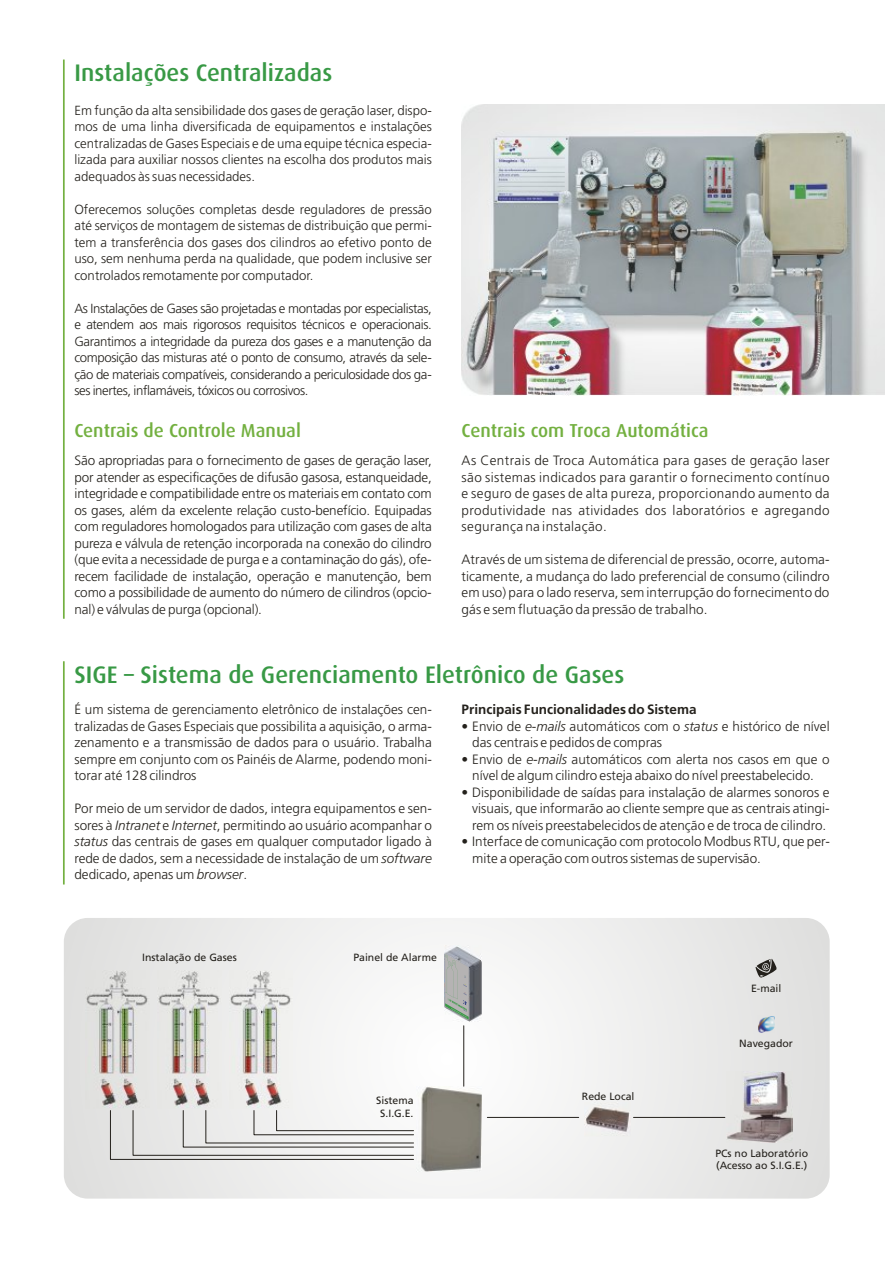
<style>
.page{position:relative;width:885px;height:1263px;background:#fff}
.page>*{position:absolute;margin:0;border:0;box-sizing:border-box;transform-origin:0 0}
.t1{font:500 24px "Dax";color:#389945}
.t2{font:500 18.75px "Dax";color:#73b040}
.t3{font:300 13.5px/16.5px "Frutiger";color:#24211c;text-align:justify}
.t4{font:700 13.5px "Frutiger";color:#24211c}
.t5{font:300 13.2px/16.5px "Frutiger";color:#24211c;text-align:justify}
.t6{font:10.5px/12.5px "Frutiger";color:#24211c;text-align:center}
.s1{font-style:italic}
</style>
<div class="page">
<hr style="left:63px;top:60px;width:2px;height:559px;background:#73b040">
<svg style="left:64px;top:918px;width:765px;height:280px"></svg>
<img style="left:444px;top:945px;width:37px;height:76px">
<svg style="left:445px;top:954px;width:23px;height:65px"></svg>
<img style="left:86px;top:970px;width:63px;height:138px">
<img style="left:726px;top:1071px;width:66px;height:71px">
<img style="left:584px;top:1102px;width:46px;height:34px">
<img style="left:757px;top:1016px;width:17px;height:16px">
<img style="left:417px;top:1086px;width:64px;height:85px">
<img style="left:157px;top:970px;width:64px;height:138px">
<img style="left:229px;top:970px;width:64px;height:138px">
<svg style="left:110px;top:1110px;width:304px;height:50px"></svg>
<hr style="left:463px;top:1026px;width:1px;height:60px;background:#24211c">
<hr style="left:633px;top:1117px;width:91px;height:1px;background:#24211c">
<hr style="left:487px;top:1117px;width:91px;height:1px;background:#24211c">
<svg style="left:755px;top:958px;width:21px;height:20px"></svg>
<hr style="left:63px;top:661px;width:2px;height:223px;background:#73b040">
<img style="left:461px;top:104px;width:423px;height:291px">
<h1 class="t1" style="left:74px;top:63px;width:259px">Instalações Centralizadas</h1>
<p class="t5" style="left:74px;top:103px;width:359px">Em função da alta sensibilidade dos gases de geração laser, dispo&shy;mos de uma linha diversificada de equipamentos e instalações centralizadas de Gases Especiais e de uma equipe técnica especia&shy;lizada para auxiliar nossos clientes na escolha dos produtos mais adequados às suas necessidades.</p>
<p class="t5" style="left:74px;top:202px;width:359px">Oferecemos soluções completas desde reguladores de pressão até serviços de montagem de sistemas de distribuição que permi&shy;tem a transferência dos gases dos cilindros ao efetivo ponto de uso, sem nenhuma perda na qualidade, que podem inclusive ser controlados remotamente por computador.</p>
<p class="t5" style="left:74px;top:301px;width:359px">As Instalações de Gases são projetadas e montadas por especialistas, e atendem aos mais rigorosos requisitos técnicos e operacionais.<br>Garantimos a integridade da pureza dos gases e a manutenção da composição das misturas até o ponto de consumo, através da sele&shy;ção de materiais compatíveis, considerando a periculosidade dos ga&shy;ses inertes, inflamáveis, tóxicos ou corrosivos.</p>
<h2 class="t2" style="left:74px;top:423px;width:228px">Centrais de Controle Manual</h2>
<h2 class="t2" style="left:461px;top:423px;width:248px">Centrais com Troca Automática</h2>
<p class="t3" style="left:74px;top:453px;width:359px">São apropriadas para o fornecimento de gases de geração laser, por atender as especificações de difusão gasosa, estanqueidade, integridade e compatibilidade entre os materiais em contato com os gases, além da excelente relação custo-benefício. Equipadas com reguladores homologados para utilização com gases de alta pureza e válvula de retenção incorporada na conexão do cilindro (que evita a necessidade de purga e a contaminação do gás), ofe&shy;recem facilidade de instalação, operação e manutenção, bem como a possibilidade de aumento do número de cilindros (opcio&shy;nal) e válvulas de purga (opcional).</p>
<p class="t3" style="left:461px;top:453px;width:369px">As Centrais de Troca Automática para gases de geração laser são sistemas indicados para garantir o fornecimento contínuo e seguro de gases de alta pureza, proporcionando aumento da produtividade nas atividades dos laboratórios e agregando segurança na instalação.</p>
<p class="t3" style="left:461px;top:552px;width:369px">Através de um sistema de diferencial de pressão, ocorre, automa&shy;ticamente, a mudança do lado preferencial de consumo (cilindro em uso) para o lado reserva, sem interrupção do fornecimento do gás e sem flutuação da pressão de trabalho.</p>
<h1 class="t1" style="left:74px;top:664px;width:551px">SIGE – Sistema de Gerenciamento Eletrônico de Gases</h1>
<p class="t3" style="left:74px;top:703px;width:359px">É um sistema de gerenciamento eletrônico de instalações cen&shy;tralizadas de Gases Especiais que possibilita a aquisição, o arma&shy;zenamento e a transmissão de dados para o usuário. Trabalha sempre em conjunto com os Painéis de Alarme, podendo moni&shy;torar até 128 cilindros</p>
<p class="t3" style="left:74px;top:802px;width:359px">Por meio de um servidor de dados, integra equipamentos e sen&shy;sores à <span class="s1">Intranet</span> e <span class="s1">Internet</span>, permitindo ao usuário acompanhar o <span class="s1">status</span> das centrais de gases em qualquer computador ligado à rede de dados, sem a necessidade de instalação de um <span class="s1">software </span>dedicado, apenas um <span class="s1">browser</span>.</p>
<p class="t4" style="left:461px;top:704px;width:236px">Principais Funcionalidades do Sistema</p>
<p class="t3" style="left:472px;top:719px;width:359px;text-indent:-11px">• Envio de <span class="s1">e-mails</span> automáticos com o <span class="s1">status</span> e histórico de nível das centrais e pedidos de compras</p>
<p class="t3" style="left:461px;top:752px;width:369px;text-align:center">• Envio de <span class="s1">e-mails</span> automáticos com alerta nos casos em que o nível de algum cilindro esteja abaixo do nível preestabelecido.</p>
<p class="t3" style="left:472px;top:785px;width:359px;text-indent:-11px">• Disponibilidade de saídas para instalação de alarmes sonoros e visuais, que informarão ao cliente sempre que as centrais atingi&shy;rem os níveis preestabelecidos de atenção e de troca de cilindro.</p>
<p class="t3" style="left:472px;top:835px;width:359px;text-indent:-11px">• Interface de comunicação com protocolo Modbus RTU, que per&shy;mite a operação com outros sistemas de supervisão.</p>
<p class="t6" style="left:142px;top:952px;width:96px">Instalação de Gases</p>
<p class="t6" style="left:353px;top:952px;width:85px">Painel de Alarme</p>
<p class="t6" style="left:376px;top:1095px;width:39px">Sistema<br>S.I.G.E.</p>
<p class="t6" style="left:582px;top:1091px;width:54px">Rede Local</p>
<p class="t6" style="left:751px;top:983px;width:32px">E-mail</p>
<p class="t6" style="left:739px;top:1038px;width:55px">Navegador</p>
<p class="t6" style="left:715px;top:1148px;width:94px;text-align:left">PCs no Laboratório (Acesso ao S.I.G.E.)</p>
</div>
